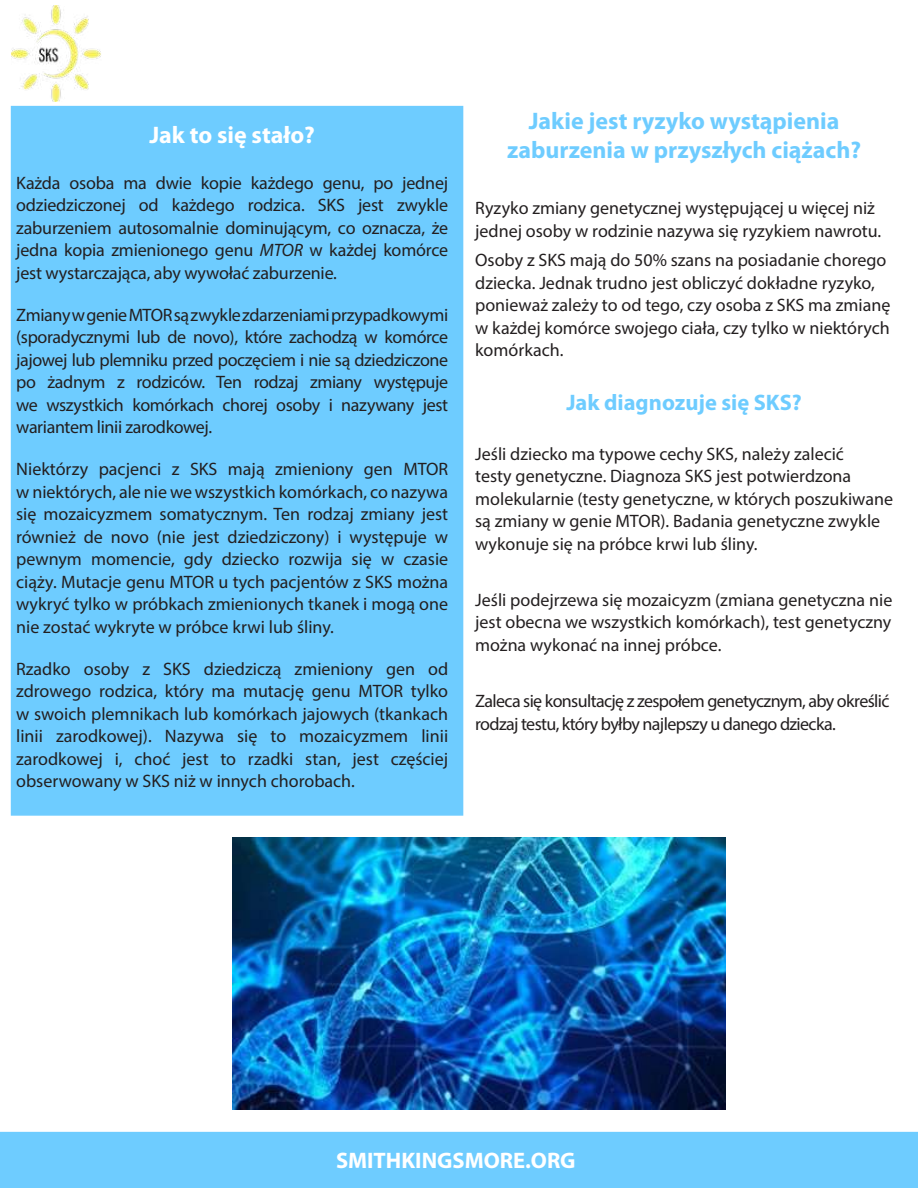
<style>
.page{position:relative;width:918px;height:1188px;background:#fff}
.page>*{position:absolute;margin:0;border:0;box-sizing:border-box;transform-origin:0 0}
.t1{font:700 24px/28.8px "Myriad Pro";color:#6eccff;text-align:center}
.t2{font:700 24px "Myriad Pro";color:#fff}
.t3{font:700 22.5px "Myriad Pro";color:#6eccff}
.t4{font:700 22.5px "Myriad Pro";color:#fff}
.t5{font:18px/22.5px "Myriad Pro";color:#231f20;text-align:justify}
.t6{font:18px/22.5px "Myriad Pro";letter-spacing:-.035em;color:#231f20}
.s1{font-style:italic}
</style>
<div class="page">
<div style="left:0;top:1132px;width:918px;height:56px;background:#6eccff"></div>
<div style="left:11px;top:106px;width:452px;height:710px;background:#6eccff"></div>
<img style="left:11px;top:6px;width:90px;height:96px">
<img style="left:233px;top:838px;width:493px;height:271px">
<h1 class="t2" style="left:149px;top:122px;width:167px">Jak to się stało?</h1>
<p class="t5" style="left:16px;top:171px;width:434px">Każda osoba ma dwie kopie każdego genu, po jednej odziedziczonej od każdego rodzica. SKS jest zwykle zaburzeniem autosomalnie dominującym, co oznacza, że jedna kopia zmienionego genu <span class="s1">MTOR</span> w każdej komórce jest wystarczająca, aby wywołać zaburzenie.</p>
<p class="t5" style="left:16px;top:303px;width:434px">Zmiany w genie MTOR są zwykle zdarzeniami przypadkowymi (sporadycznymi lub de novo), które zachodzą w komórce jajowej lub plemniku przed poczęciem i nie są dziedziczone po żadnym z rodziców. Ten rodzaj zmiany występuje we wszystkich komórkach chorej osoby i nazywany jest wariantem linii zarodkowej.</p>
<p class="t5" style="left:16px;top:458px;width:434px">Niektórzy pacjenci z SKS mają zmieniony gen MTOR w niektórych, ale nie we wszystkich komórkach, co nazywa się mozaicyzmem somatycznym. Ten rodzaj zmiany jest również de novo (nie jest dziedziczony) i występuje w pewnym momencie, gdy dziecko rozwija się w czasie ciąży. Mutacje genu MTOR u tych pacjentów z SKS można wykryć tylko w próbkach zmienionych tkanek i mogą one nie zostać wykryte w próbce krwi lub śliny.</p>
<p class="t5" style="left:16px;top:657px;width:434px">Rzadko osoby z SKS dziedziczą zmieniony gen od zdrowego rodzica, który ma mutację genu MTOR tylko w swoich plemnikach lub komórkach jajowych (tkankach linii zarodkowej). Nazywa się to mozaicyzmem linii zarodkowej i, choć jest to rzadki stan, jest częściej obserwowany w SKS niż w innych chorobach.</p>
<h1 class="t1" style="left:507px;top:107px;width:355px">Jakie jest ryzyko wystąpienia zaburzenia w przyszłych ciążach?</h1>
<p class="t5" style="left:475px;top:197px;width:408px">Ryzyko zmiany genetycznej występującej u więcej niż jednej osoby w rodzinie nazywa się ryzykiem nawrotu.</p>
<p class="t5" style="left:475px;top:248px;width:417px;text-align:left">Osoby z SKS mają do 50% szans na posiadanie chorego dziecka. Jednak trudno jest obliczyć dokładne ryzyko, ponieważ zależy to od tego, czy osoba z SKS ma zmianę w każdej komórce swojego ciała, czy tylko w niektórych komórkach.</p>
<p class="t3" style="left:566px;top:390px;width:237px">Jak diagnozuje się SKS?</p>
<p class="t5" style="left:475px;top:442px;width:419px;text-align:left">Jeśli dziecko ma typowe cechy SKS, należy zalecić<br>testy genetyczne. Diagnoza SKS jest potwierdzona molekularnie (testy genetyczne, w których poszukiwane są zmiany w genie MTOR). Badania genetyczne zwykle wykonuje się na próbce krwi lub śliny.</p>
<p class="t5" style="left:475px;top:588px;width:419px">Jeśli podejrzewa się mozaicyzm (zmiana genetyczna nie jest obecna we wszystkich komórkach), test genetyczny można wykonać na innej próbce.</p>
<p class="t6" style="left:475px;top:689px;width:416px">Zaleca się konsultację z zespołem genetycznym, aby określić rodzaj testu, który byłby najlepszy u danego dziecka.</p>
<p class="t4" style="left:336px;top:1148px;width:241px">SMITHKINGSMORE.ORG</p>
</div>
